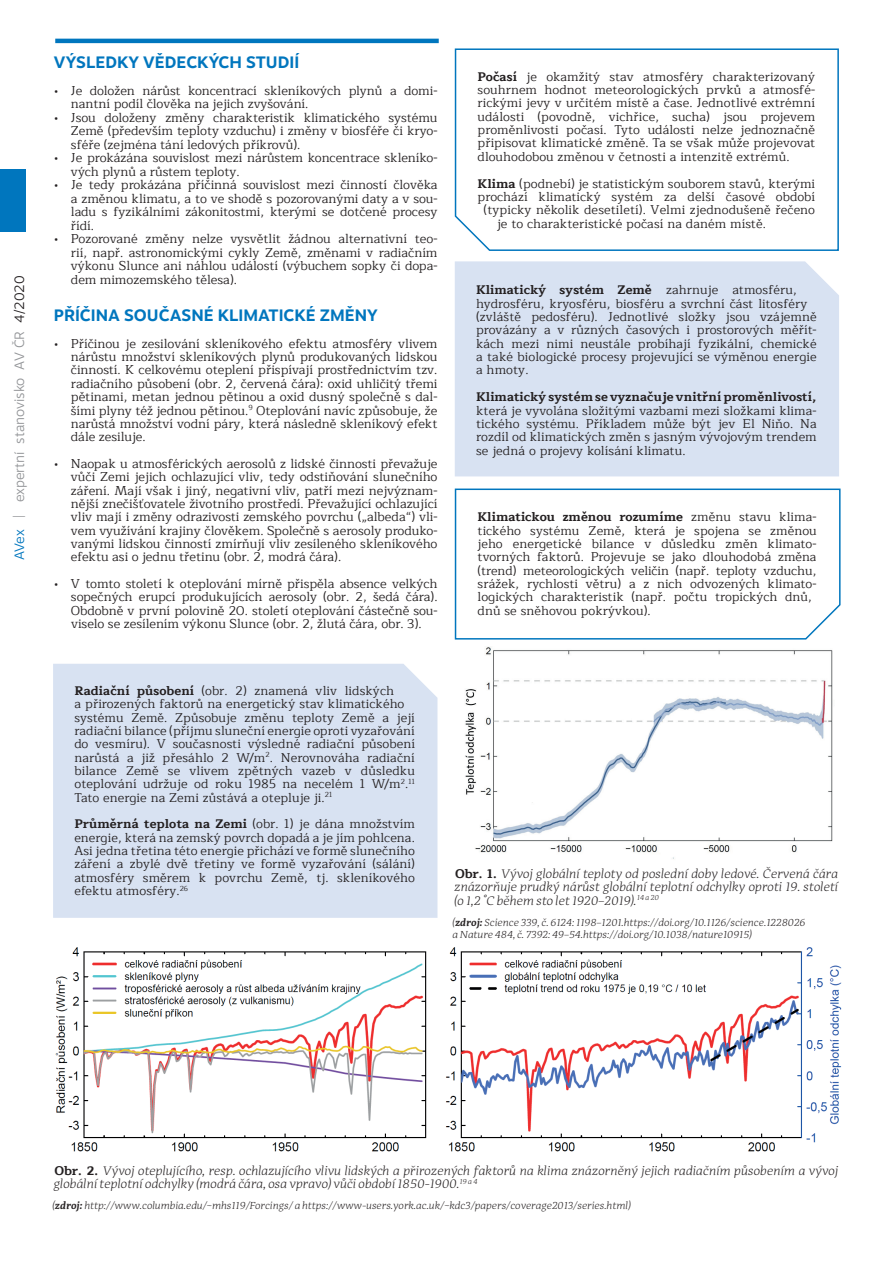
<style>
.page{position:relative;width:893px;height:1263px;background:#fff}
.page>*{position:absolute;margin:0;border:0;box-sizing:border-box;transform-origin:0 0}
.t1{font:700 16.5px "Motiva Sans";color:#0076be}
.t2{font:300 13.5px "Motiva Sans";color:#939598}
.t3{font:12.75px/13.4px "Maitree";color:#231f20;text-align:justify}
.t4{font:italic 300 12.75px/13.5px "Adagio Serif";color:#231f20;text-align:justify}
.t5{font:12.6px/13.4px "Maitree";letter-spacing:.01em;color:#231f20;text-align:justify}
.t6{font:700 12.6px "Maitree";letter-spacing:.01em;color:#231f20}
.t7{font:italic 300 10.5px/12px "Adagio Serif";color:#231f20}
.s1{color:#0076be}
.s2{color:#231f20}
.s3{font-weight:700}
.s4{font-family:"Maitree";font-weight:700;font-style:normal}
.s5{font-weight:600}
</style>
<div class="page">
<div style="left:0;top:170px;width:26px;height:62px;background:#0076be"></div>
<hr style="left:55px;top:39px;width:384px;height:4px;background:#0076be">
<svg style="left:454px;top:48px;width:385px;height:203px"></svg>
<svg style="left:454px;top:488px;width:387px;height:152px"></svg>
<div style="left:455px;top:261px;width:384px;height:215px;background:#d8e2f2"></div>
<div style="left:53px;top:664px;width:384px;height:254px;background:#d8e2f2"></div>
<img style="left:465px;top:647px;width:368px;height:212px">
<img style="left:55px;top:947px;width:787px;height:205px">
<p class="t2" style="left:10px;top:560px;width:286px;rotate:-90deg"><span class="s1">AVex</span> | expertní stanovisko AV ČR <span class="s2">4/2020</span></p>
<h1 class="t1" style="left:54px;top:50px;width:247px">VÝSLEDKY VĚDECKÝCH STUDIÍ</h1>
<p class="t3" style="left:71px;top:84px;width:368px;text-indent:-17px">• Je doložen nárůst koncentrací skleníkových plynů a domi&shy;nantní podíl člověka na jejich zvyšování.</p>
<p class="t3" style="left:71px;top:111px;width:368px;text-indent:-17px">• Jsou doloženy změny charakteristik klimatického systému Země (především teploty vzduchu) i změny v biosféře či kryo&shy;sféře (zejména tání ledových příkrovů).</p>
<p class="t3" style="left:71px;top:151px;width:368px;text-indent:-17px">• Je prokázána souvislost mezi nárůstem koncentrace skleníko&shy;vých plynů a růstem teploty.</p>
<p class="t3" style="left:71px;top:178px;width:368px;text-indent:-17px">• Je tedy prokázána příčinná souvislost mezi činností člověka a změnou klimatu, a to ve shodě s pozorovanými daty a v sou&shy;ladu s fyzikálními zákonitostmi, kterými se dotčené procesy řídí.</p>
<p class="t3" style="left:71px;top:232px;width:368px;text-indent:-17px">• Pozorované změny nelze vysvětlit žádnou alternativní teo&shy;rií, např. astronomickými cykly Země, změnami v radiačním výkonu Slunce ani náhlou událostí (výbuchem sopky či dopa&shy;dem mimozemského tělesa).</p>
<h1 class="t1" style="left:54px;top:303px;width:325px">PŘÍČINA SOUČASNÉ KLIMATICKÉ ZMĚNY</h1>
<p class="t3" style="left:71px;top:337px;width:368px;text-indent:-17px">• Příčinou je zesilování skleníkového efektu atmosféry vlivem nárůstu množství skleníkových plynů produkovaných lidskou činností. K celkovému oteplení přispívají prostřednictvím tzv. radiačního působení (obr. 2, červená čára): oxid uhličitý třemi pětinami, metan jednou pětinou a oxid dusný společně s dal&shy;šími plyny též jednou pětinou.<sup>9</sup> Oteplování navíc způsobuje, že narůstá množství vodní páry, která následně skleníkový efekt dále zesiluje.</p>
<p class="t3" style="left:71px;top:457px;width:368px;text-indent:-17px">• Naopak u atmosférických aerosolů z lidské činnosti převažuje vůči Zemi jejich ochlazující vliv, tedy odstiňování slunečního záření. Mají však i jiný, negativní vliv, patří mezi nejvýznam&shy;nější znečišťovatele životního prostředí. Převažující ochlazující vliv mají i změny odrazivosti zemského povrchu („albeda“) vli&shy;vem využívání krajiny člověkem. Společně s aerosoly produko&shy;vanými lidskou činností zmírňují vliv zesíleného skleníkového efektu asi o jednu třetinu (obr. 2, modrá čára).</p>
<p class="t3" style="left:71px;top:577px;width:368px;text-indent:-17px">• V tomto století k oteplování mírně přispěla absence velkých sopečných erupcí produkujících aerosoly (obr. 2, šedá čára).<br>Obdobně v první polovině 20. století oteplování částečně sou&shy;viselo se zesílením výkonu Slunce (obr. 2, žlutá čára, obr. 3).</p>
<p class="t5" style="left:478px;top:70px;width:339px"><span class="s3">Počasí</span> je okamžitý stav atmosféry charakterizovaný souhrnem hodnot meteorologických prvků a atmosfé&shy;rickými jevy v určitém místě a čase. Jednotlivé extrémní události (povodně, vichřice, sucha) jsou projevem proměnlivosti počasí. Tyto události nelze jednoznačně připisovat klimatické změně. Ta se však může projevovat dlouhodobou změnou v četnosti a intenzitě extrémů.</p>
<p class="t5" style="left:478px;top:177px;width:339px"><span class="s3">Klima</span> (podnebí) je statistickým souborem stavů, kterými</p>
<p class="t5" style="left:478px;top:190px;width:339px">prochází klimatický systém za delší časové období</p>
<p class="t5" style="left:484px;top:203px;width:333px">(typicky několik desetiletí). Velmi zjednodušeně řečeno</p>
<p class="t5" style="left:497px;top:217px;width:270px">je to charakteristické počasí na daném místě.</p>
<p class="t5" style="left:476px;top:284px;width:342px;text-align:left"><span class="s3">Klimatický systém Země</span> zahrnuje atmosféru, hydrosféru, kryosféru, biosféru a svrchní část litosféry (zvláště pedosféru). Jednotlivé složky jsou vzájemně provázány a v různých časových i prostorových měřít&shy;kách mezi nimi neustále probíhají fyzikální, chemické a také biologické procesy projevující se výměnou energie a hmoty.</p>
<p class="t6" style="left:476px;top:386px;width:342px">Klimatický systém se vyznačuje vnitřní proměnlivostí,</p>
<p class="t5" style="left:476px;top:404px;width:342px">která je vyvolána složitými vazbami mezi složkami klima&shy;tického systému. Příkladem může být jev El Niňo. Na rozdíl od klimatických změn s jasným vývojovým trendem se jedná o projevy kolísání klimatu.</p>
<p class="t5" style="left:477px;top:510px;width:341px;text-align:left"><span class="s3">Klimatickou změnou rozumíme</span> změnu stavu klima&shy;tického systému Země, která je spojena se změnou jeho energetické bilance v důsledku změn klimato&shy;tvorných faktorů. Projevuje se jako dlouhodobá změna (trend) meteorologických veličin (např. teploty vzduchu, srážek, rychlosti větru) a z nich odvozených klimato&shy;logických charakteristik (např. počtu tropických dnů, dnů se sněhovou pokrývkou).</p>
<p class="t5" style="left:74px;top:684px;width:342px;text-align:left"><span class="s3">Radiační působení</span> (obr. 2) znamená vliv lidských<br>a přirozených faktorů na energetický stav klimatického systému Země. Způsobuje změnu teploty Země a její radiační bilance (příjmu sluneční energie oproti vyzařování do vesmíru). V současnosti výsledné radiační působení narůstá a již přesáhlo 2 W/m<sup>2</sup>. Nerovnováha radiační bilance Země se vlivem zpětných vazeb v důsledku oteplování udržuje od roku 1985 na necelém 1 W/m<sup>2</sup>.<sup>11<br></sup>Tato energie na Zemi zůstává a otepluje ji.<sup>21</sup></p>
<p class="t5" style="left:74px;top:818px;width:342px"><span class="s3">Průměrná teplota na Zemi</span> (obr. 1) je dána množstvím energie, která na zemský povrch dopadá a je jím pohlcena.<br>Asi jedna třetina této energie přichází ve formě slunečního záření a zbylé dvě třetiny ve formě vyzařování (sálání) atmosféry směrem k povrchu Země, tj. skleníkového efektu atmosféry.<sup>26</sup></p>
<p class="t4" style="left:455px;top:867px;width:385px"><span class="s4">Obr. 1.</span> Vývoj globální teploty od poslední doby ledové. Červená čára znázorňuje prudký nárůst globální teplotní odchylky oproti 19. století (o 1,2 °C během sto let 1920–2019).<sup>14</sup> <sup>a</sup> <sup>20</sup></p>
<p class="t7" style="left:453px;top:916px;width:354px">(<span class="s5">zdroj:</span> Science 339, č. 6124: 1198–1201.https://doi.org/10.1126/science.1228026 a Nature 484, č. 7392: 49–54.https://doi.org/10.1038/nature10915)</p>
<p class="t4" style="left:54px;top:1164px;width:786px"><span class="s4">Obr. 2.</span> Vývoj oteplujícího, resp. ochlazujícího vlivu lidských a přirozených faktorů na klima znázorněný jejich radiačním působením a vývoj globální teplotní odchylky (modrá čára, osa vpravo) vůči období 1850-1900.<sup>19</sup> <sup>a</sup> <sup>4</sup></p>
<p class="t7" style="left:53px;top:1199px;width:580px">(<span class="s5">zdroj:</span> http://www.columbia.edu/~mhs119/Forcings/ a https://www-users.york.ac.uk/~kdc3/papers/coverage2013/series.html)</p>
</div>
